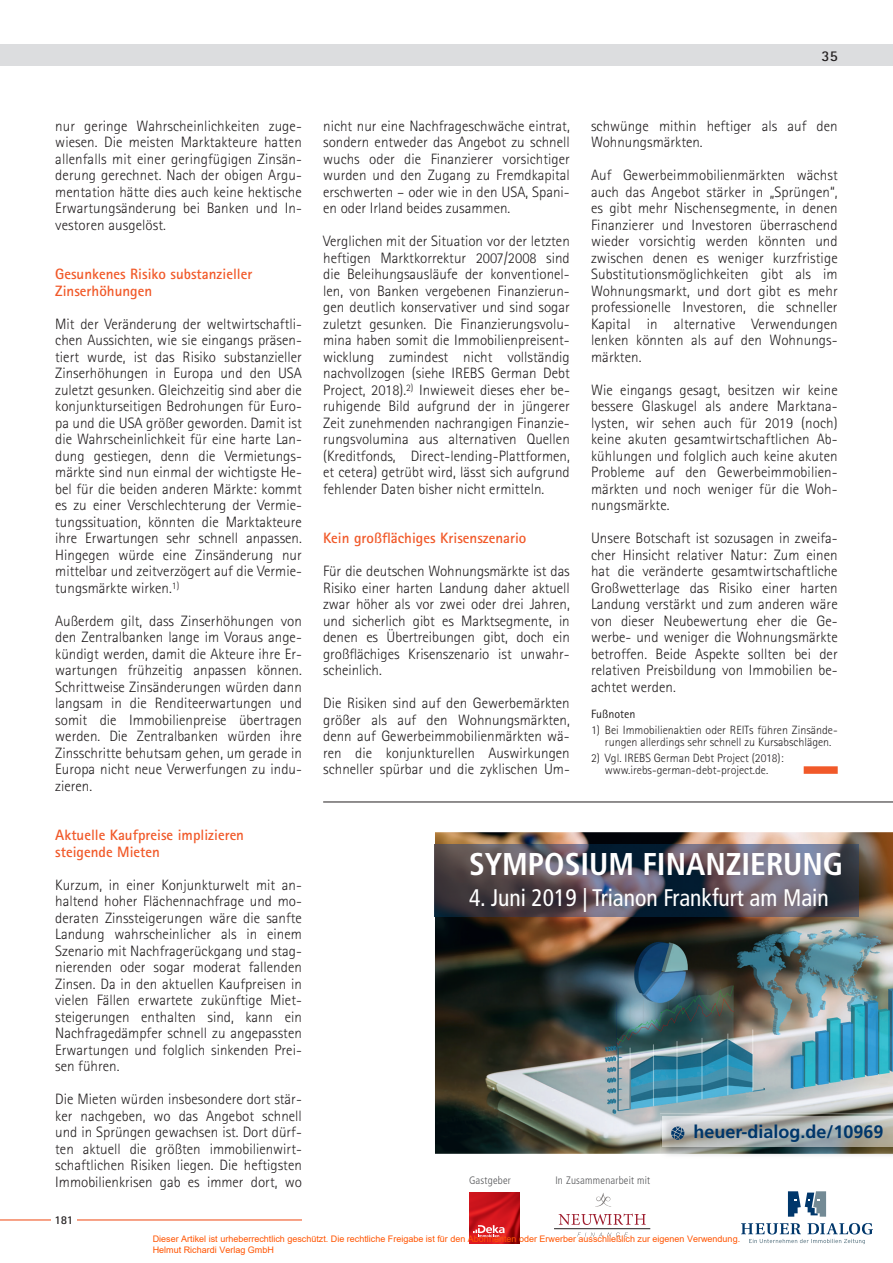
<style>
.page{position:relative;width:893px;height:1263px;background:#fff}
.page>*{position:absolute;margin:0;border:0;box-sizing:border-box;transform-origin:0 0}
.t1{font:700 condensed 31.5px "Frutiger";color:#fff}
.t2{font:condensed 24px "Frutiger";color:#fff}
.t3{font:700 18px "Frutiger LT Std";color:#00376b}
.t4{font:300 15px/16.5px "Rotis Sans Serif";color:#231f20;text-align:justify}
.t5{font:700 15px/16.5px "Rotis Sans Serif";color:#f15929}
.t6{font:700 15px "Rotis Sans Serif";color:#231f20}
.t7{font:300 12px/12px "Rotis Sans Serif";color:#231f20}
.t8{font:12px "Rotis Sans Serif";color:#231f20}
.t9{font:700 12px "Rotis Sans Serif";color:#231f20}
.t10{font:300 condensed 10.8px "Frutiger LT Std";letter-spacing:.02em;color:#57585a}
.t11{font:9px/10.8px "Arial";color:#ff5400}
</style>
<div class="page">
<hr style="left:0;top:1219px;width:893px;height:1px;background:#f15929">
<div style="left:0;top:45px;width:893px;height:21px;background:#dcdddf"></div>
<div style="left:51px;top:1214px;width:26px;height:13px;background:#fff"></div>
<div style="left:804px;top:766px;width:34px;height:8px;background:#f15929"></div>
<div style="left:302px;top:1170px;width:591px;height:93px;background:#fff"></div>
<img style="left:435px;top:832px;width:458px;height:322px">
<svg style="left:788px;top:1191px;width:38px;height:26px"></svg>
<svg style="left:741px;top:1223px;width:132px;height:21px"></svg>
<img style="left:469px;top:1193px;width:50px;height:50px">
<svg style="left:473px;top:1225px;width:32px;height:12px"></svg>
<svg style="left:577px;top:1232px;width:51px;height:5px"></svg>
<svg style="left:596px;top:1193px;width:15px;height:13px"></svg>
<hr style="left:554px;top:1228px;width:96px;height:1px;background:#231f20">
<svg style="left:559px;top:1213px;width:87px;height:12px"></svg>
<img style="left:660px;top:1113px;width:233px;height:42px">
<img style="left:663px;top:1116px;width:230px;height:31px">
<svg style="left:671px;top:1126px;width:14px;height:14px"></svg>
<img style="left:435px;top:844px;width:423px;height:72px">
<hr style="left:323px;top:801px;width:570px;height:1px;background:#231f20">
<p class="t6" style="left:822px;top:46px;width:18px">35</p>
<p class="t4" style="left:55px;top:117px;width:248px">nur geringe Wahrscheinlichkeiten zuge&shy;wiesen. Die meisten Marktakteure hatten allenfalls mit einer geringfügigen Zinsän&shy;derung gerechnet. Nach der obigen Argu&shy;mentation hätte dies auch keine hektische Erwartungsänderung bei Banken und In&shy;vestoren ausgelöst.</p>
<p class="t5" style="left:55px;top:265px;width:199px">Gesunkenes Risiko substanzieller<br>Zinserhöhungen</p>
<p class="t4" style="left:55px;top:315px;width:248px">Mit der Veränderung der weltwirtschaftli&shy;chen Aussichten, wie sie eingangs präsen&shy;tiert wurde, ist das Risiko substanzieller Zinserhöhungen in Europa und den USA zuletzt gesunken. Gleichzeitig sind aber die konjunkturseitigen Bedrohungen für Euro&shy;pa und die USA größer geworden. Damit ist die Wahrscheinlichkeit für eine harte Lan&shy;dung gestiegen, denn die Vermietungs&shy;märkte sind nun einmal der wichtigste He&shy;bel für die beiden anderen Märkte: kommt es zu einer Verschlechterung der Vermie&shy;tungssituation, könnten die Marktakteure ihre Erwartungen sehr schnell anpassen.<br>Hingegen würde eine Zinsänderung nur mittelbar und zeitverzögert auf die Vermie&shy;tungsmärkte wirken.<sup>1)</sup></p>
<p class="t4" style="left:55px;top:612px;width:248px">Außerdem gilt, dass Zinserhöhungen von den Zentralbanken lange im Voraus ange&shy;kündigt werden, damit die Akteure ihre Er&shy;wartungen frühzeitig anpassen können.<br>Schrittweise Zinsänderungen würden dann langsam in die Renditeerwartungen und somit die Immobilienpreise übertragen werden. Die Zentralbanken würden ihre Zinsschritte behutsam gehen, um gerade in Europa nicht neue Verwerfungen zu indu&shy;zieren.</p>
<p class="t5" style="left:55px;top:826px;width:190px">Aktuelle Kaufpreise implizieren steigende Mieten</p>
<p class="t4" style="left:55px;top:876px;width:248px">Kurzum, in einer Konjunkturwelt mit an&shy;haltend hoher Flächennachfrage und mo&shy;deraten Zinssteigerungen wäre die sanfte Landung wahrscheinlicher als in einem Szenario mit Nachfragerückgang und stag&shy;nierenden oder sogar moderat fallenden Zinsen. Da in den aktuellen Kaufpreisen in vielen Fällen erwartete zukünftige Miet&shy;steigerungen enthalten sind, kann ein Nachfragedämpfer schnell zu angepassten Erwartungen und folglich sinkenden Prei&shy;sen führen.</p>
<p class="t4" style="left:55px;top:1091px;width:248px">Die Mieten würden insbesondere dort stär&shy;ker nachgeben, wo das Angebot schnell und in Sprüngen gewachsen ist. Dort dürf&shy;ten aktuell die größten immobilienwirt&shy;schaftlichen Risiken liegen. Die heftigsten Immobilienkrisen gab es immer dort, wo</p>
<p class="t9" style="left:54px;top:1212px;width:20px">181</p>
<p class="t4" style="left:323px;top:117px;width:248px">nicht nur eine Nachfrageschwäche eintrat, sondern entweder das Angebot zu schnell wuchs oder die Finanzierer vorsichtiger wurden und den Zugang zu Fremdkapital erschwerten – oder wie in den USA, Spani&shy;en oder Irland beides zusammen.</p>
<p class="t4" style="left:323px;top:233px;width:248px">Verglichen mit der Situation vor der letzten heftigen Marktkorrektur 2007/2008 sind die Beleihungsausläufe der konventionel&shy;len, von Banken vergebenen Finanzierun&shy;gen deutlich konservativer und sind sogar zuletzt gesunken. Die Finanzierungsvolu&shy;mina haben somit die Immobilienpreisent&shy;wicklung zumindest nicht vollständig nachvollzogen (siehe IREBS German Debt Project, 2018).<sup>2)</sup> Inwieweit dieses eher be&shy;ruhigende Bild aufgrund der in jüngerer Zeit zunehmenden nachrangigen Finanzie&shy;rungsvolumina aus alternativen Quellen (Kreditfonds, Direct-lending-Plattformen, et cetera) getrübt wird, lässt sich aufgrund fehlender Daten bisher nicht ermitteln.</p>
<p class="t5" style="left:323px;top:529px;width:205px">Kein großflächiges Krisenszenario</p>
<p class="t4" style="left:323px;top:563px;width:248px">Für die deutschen Wohnungsmärkte ist das Risiko einer harten Landung daher aktuell zwar höher als vor zwei oder drei Jahren, und sicherlich gibt es Marktsegmente, in denen es Übertreibungen gibt, doch ein großflächiges Krisenszenario ist unwahr&shy;scheinlich.</p>
<p class="t4" style="left:323px;top:695px;width:248px">Die Risiken sind auf den Gewerbemärkten größer als auf den Wohnungsmärkten, denn auf Gewerbeimmobilienmärkten wä&shy;ren die konjunkturellen Auswirkungen schneller spürbar und die zyklischen Um-</p>
<p class="t4" style="left:591px;top:117px;width:248px">schwünge mithin heftiger als auf den<br>Wohnungsmärkten.</p>
<p class="t4" style="left:591px;top:167px;width:248px">Auf Gewerbeimmobilienmärkten wächst auch das Angebot stärker in „Sprüngen“, es gibt mehr Nischensegmente, in denen Finanzierer und Investoren überraschend wieder vorsichtig werden könnten und zwischen denen es weniger kurzfristige Substitutionsmöglichkeiten gibt als im Wohnungsmarkt, und dort gibt es mehr professionelle Investoren, die schneller Kapital in alternative Verwendungen lenken könnten als auf den Wohnungs&shy;märkten.</p>
<p class="t4" style="left:591px;top:381px;width:248px">Wie eingangs gesagt, besitzen wir keine bessere Glaskugel als andere Marktana&shy;lysten, wir sehen auch für 2019 (noch) keine akuten gesamtwirtschaftlichen Ab&shy;kühlungen und folglich auch keine akuten Probleme auf den Gewerbeimmobilien&shy;märkten und noch weniger für die Woh&shy;nungsmärkte.</p>
<p class="t4" style="left:591px;top:530px;width:248px">Unsere Botschaft ist sozusagen in zweifa&shy;cher Hinsicht relativer Natur: Zum einen hat die veränderte gesamtwirtschaftliche Großwetterlage das Risiko einer harten Landung verstärkt und zum anderen wäre von dieser Neubewertung eher die Ge&shy;werbe- und weniger die Wohnungsmärkte betroffen. Beide Aspekte sollten bei der relativen Preisbildung von Immobilien be&shy;achtet werden.</p>
<p class="t8" style="left:591px;top:707px;width:46px">Fußnoten</p>
<p class="t7" style="left:605px;top:724px;width:234px;text-indent:-14px">1) Bei Immobilienaktien oder REITs führen Zinsände&shy;rungen allerdings sehr schnell zu Kursabschlägen.</p>
<p class="t7" style="left:591px;top:752px;width:194px;text-align:center">2) Vgl. IREBS German Debt Project (2018): www.irebs-german-debt-project.de.</p>
<h1 class="t1" style="left:469px;top:846px;width:376px">SYMPOSIUM FINANZIERUNG</h1>
<h2 class="t2" style="left:469px;top:884px;width:361px">4. Juni 2019 | Trianon Frankfurt am Main</h2>
<p class="t10" style="left:469px;top:1174px;width:43px">Gastgeber</p>
<p class="t10" style="left:555px;top:1174px;width:96px">In Zusammenarbeit mit</p>
<p class="t3" style="left:693px;top:1121px;width:192px">heuer-dialog.de/10969</p>
<p class="t11" style="left:153px;top:1233px;width:589px">Dieser Artikel ist urheberrechtlich geschützt. Die rechtliche Freigabe ist für den Abonnenten oder Erwerber ausschließlich zur eigenen Verwendung.<br>Helmut Richardi Verlag GmbH</p>
</div>
